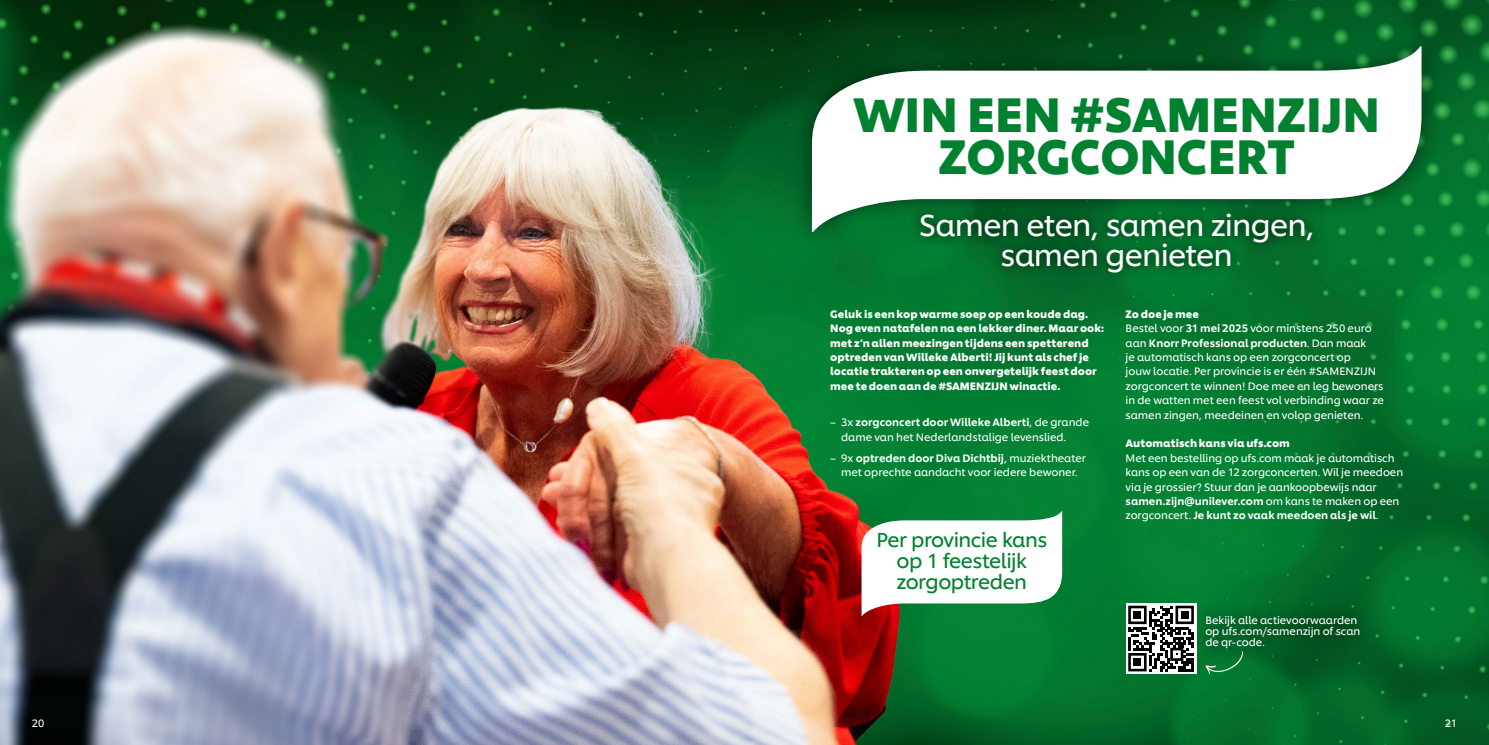
<style>
.page{position:relative;width:1489px;height:745px;background:#fff}
.page>*{position:absolute;margin:0;border:0;box-sizing:border-box;transform-origin:0 0}
.t1{font:700 47.75px/41.6px "Unilever Shilling";letter-spacing:-.005em;color:#00812f;text-align:center}
.t2{font:29.88px/29.9px "Unilever Shilling";letter-spacing:-.025em;color:#fff;text-align:center}
.t3{font:19.88px/20.6px "Unilever Shilling";letter-spacing:-.025em;color:#00812f;text-align:center}
.t4{font:10.62px/14.4px "Unilever Shilling";letter-spacing:-.005em;color:#fff}
.t5{font:700 10.62px/14.4px "Unilever Shilling";letter-spacing:.005em;color:#fff}
.t6{font:10.5px "Unilever Shilling";color:#fff}
.s1{font-weight:500}
.s2{font-weight:700}
</style>
<div class="page">
<img style="left:960px;top:0;width:528px;height:744px">
<img style="left:0;top:0;width:960px;height:744px">
<div style="left:1190px;top:601px;width:184px;height:60px;background:#000;opacity:.75"></div>
<svg style="left:1125px;top:602px;width:71px;height:71px"></svg>
<svg style="left:1128px;top:605px;width:65px;height:66px"></svg>
<div style="left:1128px;top:605px;width:18px;height:18px;border:3px solid #000"></div>
<div style="left:1133px;top:610px;width:8px;height:8px;background:#000"></div>
<div style="left:1175px;top:605px;width:18px;height:18px;border:3px solid #000"></div>
<div style="left:1180px;top:610px;width:8px;height:8px;background:#000"></div>
<div style="left:1128px;top:652px;width:18px;height:19px;border:3px solid #000"></div>
<div style="left:1133px;top:657px;width:8px;height:8px;background:#000"></div>
<svg style="left:1205px;top:650px;width:37px;height:23px"></svg>
<div style="left:909px;top:203px;width:413px;height:80px;background:#000;opacity:.75"></div>
<div style="left:792px;top:29px;width:649px;height:220px;background:#000;opacity:.5"></div>
<svg style="left:812px;top:46px;width:609px;height:186px"></svg>
<svg style="left:861px;top:510px;width:201px;height:105px"></svg>
<h1 class="t1" style="left:853px;top:89px;width:528px">WIN EEN #SAMENZIJN<br>ZORGCONCERT</h1>
<h2 class="t2" style="left:918px;top:207px;width:397px">Samen eten, samen zingen, samen genieten</h2>
<p class="t5" style="left:830px;top:305px;width:275px">Geluk is een kop warme soep op een koude dag.<br>Nog even natafelen na een lekker diner. Maar ook: met z’n allen meezingen tijdens een spetterend optreden van Willeke Alberti! Jij kunt als chef je locatie trakteren op een onvergetelijk feest door mee te doen aan de #SAMENZIJN winactie.</p>
<p class="t4" style="left:841px;top:414px;width:249px;text-indent:-11px">– 3x <span class="s1">zorgconcert door Willeke Alberti</span>, de grande dame van het Nederlandstalige levenslied.</p>
<p class="t4" style="left:830px;top:450px;width:257px;text-align:center">– 9x <span class="s1">optreden door Diva Dichtbij</span>, muziektheater met oprechte aandacht voor iedere bewoner.</p>
<h3 class="t3" style="left:876px;top:527px;width:172px">Per provincie kans op 1 feestelijk zorgoptreden</h3>
<p class="t4" style="left:1125px;top:306px;width:260px"><span class="s2">Zo doe je mee<br></span>Bestel voor <span class="s1">31 mei 2025</span> voor minstens 250 euro aan <span class="s1">Knorr Professional producten</span>. Dan maak<br>je automatisch kans op een zorgconcert op<br>jouw locatie. Per provincie is er één #SAMENZIJN zorgconcert te winnen! Doe mee en leg bewoners in de watten met een feest vol verbinding waar ze samen zingen, meedeinen en volop genieten.</p>
<p class="t5" style="left:1125px;top:435px;width:166px">Automatisch kans via ufs.com</p>
<p class="t4" style="left:1125px;top:449px;width:279px">Met een bestelling op ufs.com maak je automatisch kans op een van de 12 zorgconcerten. Wil je meedoen via je grossier? Stuur dan je aankoopbewijs naar <span class="s1">samen.zijn@unilever.com</span> om kans te maken op een zorgconcert. <span class="s1">Je kunt zo vaak meedoen als je wil</span>.</p>
<p class="t4" style="left:1205px;top:613px;width:156px;line-height:11.2px">Bekijk alle actievoorwaarden op ufs.com/samenzijn of scan de qr-code.</p>
<p class="t6" style="left:32px;top:714px;width:14px">20</p>
<p class="t6" style="left:1444px;top:714px;width:14px">21</p>
</div>
